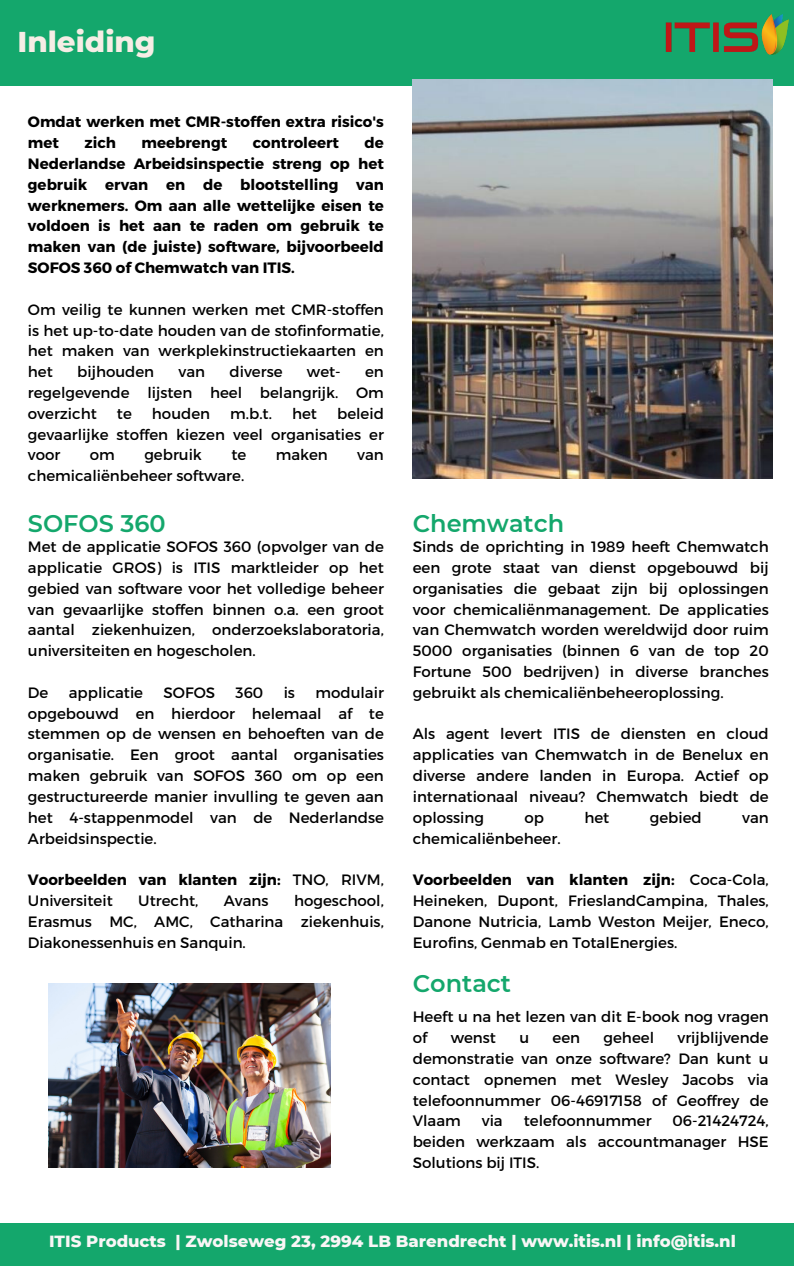
<style>
.page{position:relative;width:794px;height:1266px;background:#fff}
.page>*{position:absolute;margin:0;border:0;box-sizing:border-box;transform-origin:0 0}
.t1{font:800 29.25px "Montserrat";color:#f6ede5}
.t2{font:600 24px "Montserrat";color:#14a76c}
.t3{font:800 16.5px "Montserrat";color:#f9f6f6}
.t4{font:15px/20.9px "Montserrat";color:#000;text-align:justify}
.t5{font:700 15px/20.9px "Montserrat";color:#000}
.s1{font-weight:400}
.s2{font-weight:700}
</style>
<div class="page">
<div style="left:0;top:0;width:793px;height:85px;background:#14a76c"></div>
<img style="left:665px;top:15px;width:122px;height:40px">
<div style="left:0;top:1223px;width:793px;height:43px;background:#14a76c"></div>
<img style="left:412px;top:79px;width:360px;height:400px">
<img style="left:49px;top:984px;width:281px;height:184px">
<p class="t1" style="left:17px;top:24px;width:139px">Inleiding</p>
<p class="t5" style="left:28px;top:111px;width:357px">Omdat werken met CMR-stoffen extra risico's met</p>
<p class="t5" style="left:84px;top:132px;width:33px">zich</p>
<p class="t5" style="left:141px;top:132px;width:87px">meebrengt</p>
<p class="t5" style="left:252px;top:132px;width:88px">controleert</p>
<p class="t5" style="left:28px;top:132px;width:357px;text-align:justify;text-indent:336px">de Nederlandse Arbeidsinspectie streng op het gebruik ervan en de blootstelling van werknemers. Om aan alle wettelijke eisen te voldoen is het aan te raden om gebruik te maken van (de juiste) software, bijvoorbeeld SOFOS 360 of Chemwatch van ITIS.</p>
<h2 class="t4" style="left:28px;top:298px;width:357px">Om veilig te kunnen werken met CMR-stoffen is het up-to-date houden van de stofinformatie, het maken van werkplekinstructiekaarten en het</h2>
<h2 class="t4" style="left:77px;top:361px;width:78px">bijhouden</h2>
<h2 class="t4" style="left:178px;top:361px;width:28px">van</h2>
<h2 class="t4" style="left:229px;top:361px;width:54px">diverse</h2>
<h2 class="t4" style="left:307px;top:361px;width:35px">wet-</h2>
<h2 class="t4" style="left:28px;top:361px;width:357px;text-indent:337px">en regelgevende lijsten heel belangrijk. Om overzicht</h2>
<h2 class="t4" style="left:28px;top:402px;width:357px;text-indent:309px">beleid gevaarlijke stoffen kiezen veel organisaties er voor</h2>
<h2 class="t4" style="left:117px;top:402px;width:16px">te</h2>
<h2 class="t4" style="left:152px;top:402px;width:60px">houden</h2>
<h2 class="t4" style="left:230px;top:402px;width:43px">m.b.t.</h2>
<h2 class="t4" style="left:292px;top:402px;width:26px">het</h2>
<h2 class="t4" style="left:90px;top:444px;width:27px">om</h2>
<h2 class="t4" style="left:144px;top:444px;width:59px">gebruik</h2>
<h2 class="t4" style="left:231px;top:444px;width:16px">te</h2>
<h2 class="t4" style="left:275px;top:444px;width:54px">maken</h2>
<h2 class="t4" style="left:357px;top:444px;width:28px">van</h2>
<h2 class="t4" style="left:28px;top:465px;width:218px">chemicaliënbeheer software.</h2>
<p class="t2" style="left:28px;top:508px;width:139px">SOFOS 360</p>
<p class="t4" style="left:28px;top:535px;width:357px">Met de applicatie SOFOS 360 (opvolger van de applicatie GROS) is ITIS marktleider op het gebied van software voor het volledige beheer van gevaarlijke stoffen binnen o.a. een groot aantal ziekenhuizen, onderzoekslaboratoria, universiteiten en hogescholen.</p>
<p class="t4" style="left:28px;top:681px;width:22px">De</p>
<p class="t4" style="left:69px;top:681px;width:76px">applicatie</p>
<p class="t4" style="left:163px;top:681px;width:53px">SOFOS</p>
<p class="t4" style="left:235px;top:681px;width:29px">360</p>
<p class="t4" style="left:283px;top:681px;width:13px">is</p>
<p class="t4" style="left:28px;top:681px;width:357px;text-indent:287px">modulair opgebouwd en hierdoor helemaal af te stemmen op de wensen en behoeften van de organisatie. Een groot aantal organisaties maken gebruik van SOFOS 360 om op een gestructureerde manier invulling te geven aan het 4-stappenmodel van de Nederlandse Arbeidsinspectie.</p>
<h3 class="t5" style="left:28px;top:868px;width:357px">Voorbeelden van klanten zijn: <span class="s1">TNO, RIVM,<br>Universiteit</span></h3>
<h3 class="t4" style="left:28px;top:889px;width:357px;text-indent:266px">hogeschool, Erasmus MC, AMC, Catharina ziekenhuis, Diakonessenhuis en Sanquin.</h3>
<h3 class="t4" style="left:138px;top:889px;width:62px">Utrecht,</h3>
<h3 class="t4" style="left:224px;top:889px;width:46px">Avans</h3>
<p class="t2" style="left:412px;top:508px;width:153px">Chemwatch</p>
<p class="t4" style="left:412px;top:535px;width:357px">Sinds de oprichting in 1989 heeft Chemwatch een grote staat van dienst opgebouwd bij organisaties die gebaat zijn bij oplossingen voor chemicaliënmanagement. De applicaties van Chemwatch worden wereldwijd door ruim 5000 organisaties (binnen 6 van de top 20<br>Fortune 500 bedrijven) in diverse branches gebruikt als chemicaliënbeheeroplossing.</p>
<p class="t4" style="left:412px;top:723px;width:357px">Als agent levert ITIS de diensten en cloud applicaties van Chemwatch in de Benelux en diverse andere landen in Europa. Actief op internationaal niveau? Chemwatch biedt de oplossing</p>
<p class="t4" style="left:524px;top:806px;width:21px">op</p>
<p class="t4" style="left:584px;top:806px;width:26px">het</p>
<p class="t4" style="left:649px;top:806px;width:53px">gebied</p>
<p class="t4" style="left:741px;top:806px;width:28px">van</p>
<p class="t4" style="left:412px;top:827px;width:149px">chemicaliënbeheer.</p>
<h3 class="t4" style="left:412px;top:868px;width:357px"><span class="s2">Voorbeelden van klanten zijn:</span> Coca-Cola, Heineken, Dupont, FrieslandCampina, Thales, Danone Nutricia, Lamb Weston Meijer, Eneco, Eurofins, Genmab en TotalEnergies.</h3>
<p class="t2" style="left:412px;top:969px;width:100px">Contact</p>
<h4 class="t4" style="left:412px;top:1005px;width:357px">Heeft u na het lezen van dit E-book nog vragen of</h4>
<h4 class="t4" style="left:412px;top:1026px;width:357px;text-indent:264px">vrijblijvende demonstratie van onze software? Dan kunt u contact opnemen met Wesley Jacobs via telefoonnummer 06-46917158 of Geoffrey de Vlaam</h4>
<h4 class="t4" style="left:450px;top:1026px;width:47px">wenst</h4>
<h4 class="t4" style="left:519px;top:1026px;width:11px">u</h4>
<h4 class="t4" style="left:552px;top:1026px;width:29px">een</h4>
<h4 class="t4" style="left:603px;top:1026px;width:52px">geheel</h4>
<h4 class="t4" style="left:481px;top:1109px;width:22px">via</h4>
<h4 class="t4" style="left:523px;top:1109px;width:129px">telefoonnummer</h4>
<h4 class="t4" style="left:412px;top:1109px;width:357px;text-indent:260px">06-21424724, beiden werkzaam als accountmanager HSE Solutions bij ITIS.</h4>
<h4 class="t3" style="left:49px;top:1231px;width:688px">ITIS Products | Zwolseweg 23, 2994 LB Barendrecht | www.itis.nl | info@itis.nl</h4>
</div>
